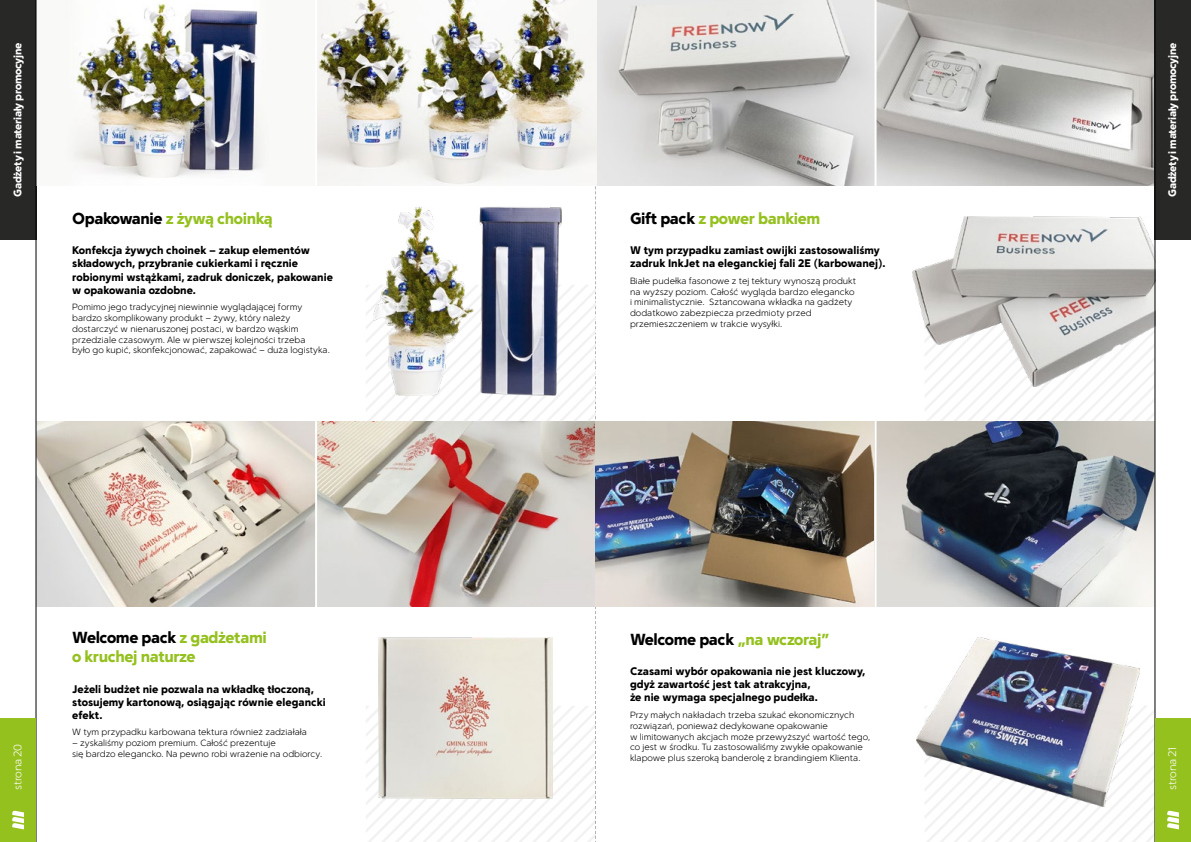
<style>
.page{position:relative;width:1191px;height:842px;background:#fff}
.page>*{position:absolute;margin:0;border:0;box-sizing:border-box;transform-origin:0 0}
.t1{font:900 16px/19.2px "Simple Sans";letter-spacing:-.025em;color:#95c11f}
.t2{font:900 16px "Simple Sans";letter-spacing:-.025em;color:#000}
.t3{font:900 11px/13.2px "Simple Sans";color:#000}
.t4{font:900 11px "Simple Sans";letter-spacing:-.025em;color:#fff}
.t5{font:300 11px "Simple Sans";letter-spacing:-.025em;color:#fff}
.t6{font:300 9px/10.8px "Simple Sans";color:#000}
.s1{color:#000}
.s2{color:#95c11f}
</style>
<div class="page">
<img style="left:37px;top:421px;width:1117px;height:186px">
<hr style="left:315px;top:421px;width:2px;height:193px;background:#fff">
<svg style="left:925px;top:706px;width:229px;height:136px"></svg>
<hr style="left:874px;top:417px;width:2px;height:194px;background:#fff">
<img style="left:68px;top:0;width:1086px;height:186px">
<svg style="left:925px;top:386px;width:229px;height:35px"></svg>
<hr style="left:874px;top:0;width:2px;height:190px;background:#fff">
<img style="left:912px;top:216px;width:244px;height:170px">
<div style="left:0;top:0;width:36px;height:240px;background:#282827"></div>
<div style="left:1154px;top:0;width:37px;height:240px;background:#282827"></div>
<img style="left:366px;top:0;width:230px;height:842px">
<hr style="left:315px;top:0;width:2px;height:193px;background:#fff">
<img style="left:373px;top:207px;width:188px;height:189px">
<img style="left:916px;top:638px;width:223px;height:168px">
<hr style="left:1154px;top:0;width:1px;height:842px;background:#000">
<hr style="left:36px;top:0;width:1px;height:842px;background:#000">
<div style="left:1155px;top:718px;width:36px;height:124px;background:#95c11f"></div>
<div style="left:0;top:718px;width:36px;height:124px;background:#95c11f"></div>
<svg style="left:1167px;top:810px;width:12px;height:19px"></svg>
<svg style="left:12px;top:810px;width:12px;height:19px"></svg>
<p class="t4" style="left:11px;top:197px;width:155px;rotate:-90deg">Gadżety i materiały promocyjne</p>
<p class="t4" style="left:1165px;top:197px;width:155px;rotate:-90deg">Gadżety i materiały promocyjne</p>
<h1 class="t1" style="left:72px;top:208px;width:202px"><span class="s1">Opakowanie</span> z żywą choinką</h1>
<p class="t3" style="left:72px;top:244px;width:262px">Konfekcja żywych choinek – zakup elementów składowych, przybranie cukierkami i ręcznie robionymi wstążkami, zadruk doniczek, pakowanie w opakowania ozdobne.</p>
<p class="t6" style="left:72px;top:302px;width:259px">Pomimo jego tradycyjnej niewinnie wyglądającej formy bardzo skomplikowany produkt – żywy, który należy dostarczyć w nienaruszonej postaci, w bardzo wąskim przedziale czasowym. Ale w pierwszej kolejności trzeba<br>było go kupić, skonfekcjonować, zapakować – duża logistyka.</p>
<h1 class="t1" style="left:630px;top:208px;width:192px"><span class="s1">Gift pack</span> z power bankiem</h1>
<p class="t3" style="left:630px;top:243px;width:257px">W tym przypadku zamiast owijki zastosowaliśmy zadruk InkJet na eleganckiej fali 2E (karbowanej).</p>
<p class="t6" style="left:630px;top:275px;width:228px">Białe pudełka fasonowe z tej tektury wynoszą produkt na wyższy poziom. Całość wygląda bardzo elegancko i minimalistycznie. Sztancowana wkładka na gadżety dodatkowo zabezpiecza przedmioty przed przemieszczeniem w trakcie wysyłki.</p>
<h1 class="t1" style="left:72px;top:627px;width:196px"><span class="s1">Welcome pack</span> z gadżetami o kruchej naturze</h1>
<p class="t3" style="left:72px;top:682px;width:255px">Jeżeli budżet nie pozwala na wkładkę tłoczoną, stosujemy kartonową, osiągając równie elegancki efekt.</p>
<p class="t6" style="left:72px;top:727px;width:236px">W tym przypadku karbowana tektura również zadziałała</p>
<p class="t6" style="left:72px;top:737px;width:251px">– zyskaliśmy poziom premium. Całość prezentuje<br>się bardzo elegancko. Na pewno robi wrażenie na odbiorcy.</p>
<h1 class="t2" style="left:630px;top:629px;width:201px">Welcome pack <span class="s2">„na wczoraj”</span></h1>
<p class="t3" style="left:630px;top:664px;width:237px">Czasami wybór opakowania nie jest kluczowy, gdyż zawartość jest tak atrakcyjna,<br>że nie wymaga specjalnego pudełka.</p>
<p class="t6" style="left:630px;top:709px;width:242px">Przy małych nakładach trzeba szukać ekonomicznych rozwiązań, ponieważ dedykowane opakowanie<br>w limitowanych akcjach może przewyższyć wartość tego, co jest w środku. Tu zastosowaliśmy zwykłe opakowanie klapowe plus szeroką banderolę z brandingiem Klienta.</p>
<p class="t5" style="left:11px;top:790px;width:47px;rotate:-90deg">strona 20</p>
<p class="t5" style="left:1165px;top:790px;width:45px;rotate:-90deg">strona 21</p>
</div>
